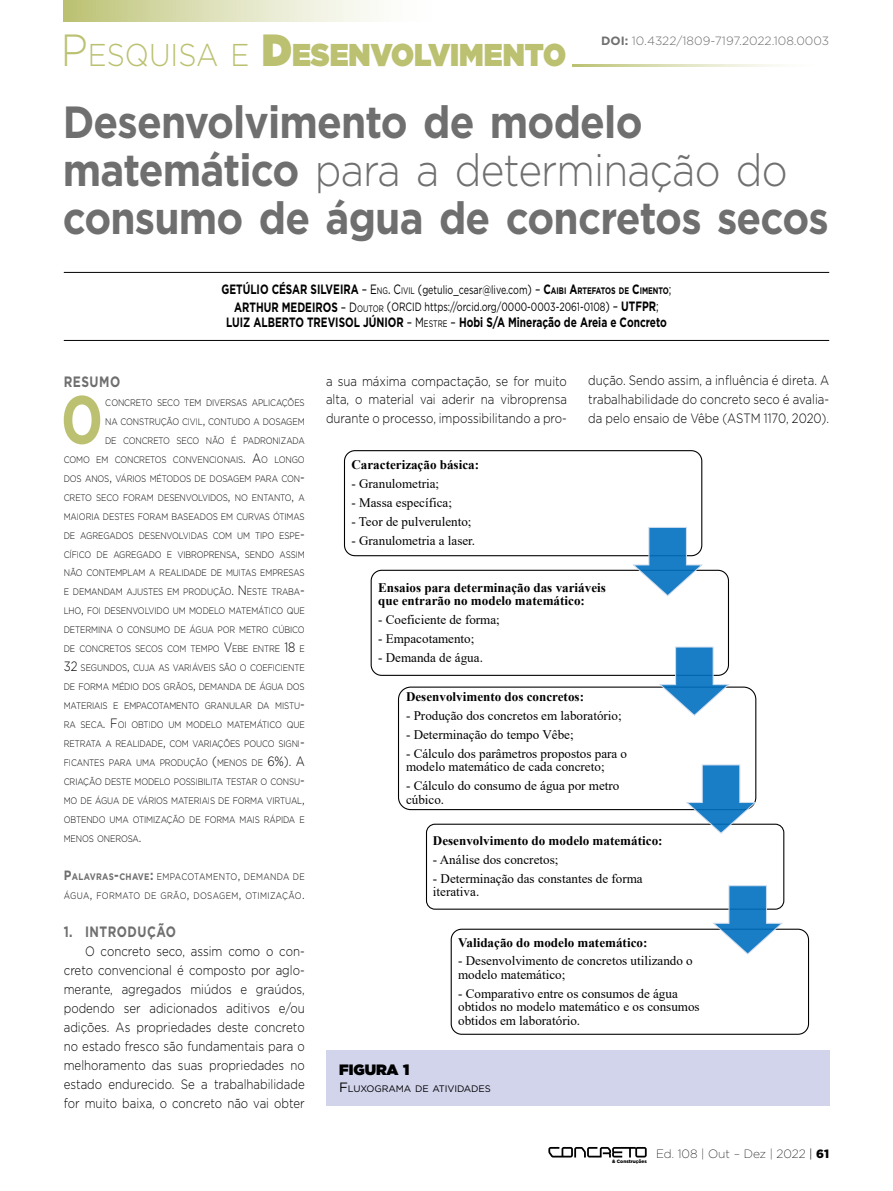
<style>
.page{position:relative;width:893px;height:1191px;background:#fff}
.page>*{position:absolute;margin:0;border:0;box-sizing:border-box;transform-origin:0 0}
.t1{font:700 67.65px "Gotham Narrow";color:#bbc171;scale:.85 1}
.t2{font:700 45px/48px "Gotham";letter-spacing:-.02em;color:#706f6f;scale:.9 1}
.t3{font:900 31.5px "Gotham";color:#bbc171;scale:.9 1}
.t4{font:700 15px "Gotham";letter-spacing:.04em;color:#706f6f;scale:.8 1}
.t5{font:900 15px "Gotham";color:#000}
.t6{font:300 13.5px/19px "Gotham";color:#000;text-align:justify;scale:.85 1}
.t7{font:700 13.5px "Gotham";color:#000;scale:.75 1}
.t8{font:13.05px/13.5px "Times New Roman";color:#000}
.t9{font:700 13.05px/13.5px "Times New Roman";color:#000}
.t10{font:12px "Gotham";color:#000;scale:.75 1}
.t11{font:12px "Gotham";color:#000;scale:.75 1}
.t12{font:300 12px "Gotham";color:#706f6f}
.t13{font:200 12px "Gotham";color:#000}
.t14{font:300 9.45px/18.9px "Gotham";letter-spacing:-.015em;color:#000;scale:.85 1}
.t15{font:300 9.45px/19px "Gotham";letter-spacing:.045em;color:#000;scale:.85 1}
.t16{font:9.45px "Gotham";letter-spacing:-.015em;color:#000}
.t17{font:900 4.8px "Gotham";color:#000}
.s1{font-weight:300;font-size:45px}
.s2{font-weight:300}
.s3{font-size:45px}
.s4{font-weight:700}
.s5{font-weight:700;font-size:13.5px}
.s6{font-size:13.5px}
.s7{font-size:9.45px}
.s8{font-weight:700;font-size:9.45px}
.s9{font-weight:400}
.s10{font-weight:400;font-size:9.45px}
.s11{font-weight:400;font-size:12px}
.s12{font-style:inherit}
.s13{font-weight:700;font-size:13.5px;color:#706f6f}
.s14{font-weight:700;color:#706f6f}
.s15{font-weight:900}
</style>
<div class="page">
<div style="left:547px;top:1145px;width:102px;height:14px;background:#fff;opacity:.81"></div>
<svg style="left:548px;top:1147px;width:99px;height:10px"></svg>
<div style="left:612px;top:1158px;width:35px;height:5px;background:#fff"></div>
<hr style="left:572px;top:64px;width:243px;height:2px;background:#bbc171">
<hr style="left:64px;top:272px;width:765px;height:1px;background:#000">
<hr style="left:64px;top:340px;width:765px;height:1px;background:#000">
<div style="left:64px;top:0;width:370px;height:21px;background:linear-gradient(to right,#c0c57c,#fff)"></div>
<div style="left:326px;top:1050px;width:503px;height:56px;background:#d2d4ec"></div>
<div style="left:344px;top:451px;width:358px;height:105px;border:1px solid #000;border-radius:11px"></div>
<div style="left:371px;top:570px;width:358px;height:106px;background:#fff;border:1px solid #000;border-radius:11px"></div>
<div style="left:398px;top:686px;width:358px;height:124px;background:#fff;border:1px solid #000;border-radius:12px"></div>
<div style="left:426px;top:823px;width:358px;height:86px;background:#fff;border:1px solid #000;border-radius:8px"></div>
<div style="left:451px;top:928px;width:358px;height:106px;background:#fff;border:1px solid #000;border-radius:11px"></div>
<svg style="left:632px;top:526px;width:73px;height:70px"></svg>
<svg style="left:659px;top:646px;width:72px;height:70px"></svg>
<svg style="left:685px;top:764px;width:73px;height:70px"></svg>
<svg style="left:712px;top:884px;width:73px;height:71px"></svg>
<h3 class="t3" style="left:61px;top:32px;width:563px"><span class="s1">P</span><span class="s2">ES QUISA E</span> <span class="s3">D</span>ESENVOLVIMENTO</h3>
<p class="t12" style="left:601px;top:33px;width:229px"><span class="s4">DOI:</span> 10.4322/1809-7197.2022.108.0003</p>
<h2 class="t2" style="left:63px;top:98px;width:853px">Desenvolvimento de modelo matemático <span class="s2">para a determinação do </span>consumo de água de concretos secos</h2>
<p class="t10" style="left:221px;top:282px;width:602px"><span class="s5">GETÚLIO CÉSAR SILVEIRA</span> <span class="s6">–</span> <span class="s6">E</span> <span class="s7">NG</span><span class="s6">. C</span> <span class="s7">IVIL</span> <span class="s6">(</span>getulio_cesar@live.com<span class="s6">) –</span> <span class="s5">C</span><span class="s8">AIBI</span> <span class="s5">A</span><span class="s8">RTEFATOS DE</span> <span class="s5">C</span><span class="s8">IMENTO</span><span class="s6">;</span></p>
<h3 class="t7" style="left:234px;top:298px;width:219px">ARTHUR MEDEIROS <span class="s9">–</span> <span class="s9">D</span><span class="s10">OUTOR</span> <span class="s9">(</span><span class="s11">ORCID</span></h3>
<p class="t11" style="left:425px;top:299px;width:314px"><span class="s12">https://orcid.org/</span>0000-0003-2061-0108<span class="s6">) –</span> <span class="s5">UTFPR</span><span class="s6">;</span></p>
<h3 class="t7" style="left:226px;top:314px;width:589px">LUIZ ALBERTO TREVISOL JÚNIOR <span class="s9">–</span> <span class="s9">M</span> <span class="s10">ESTRE</span> <span class="s9">–</span> Hobi S/A Mineração de Areia e Concreto</h3>
<h3 class="t4" style="left:64px;top:371px;width:72px">RESUMO</h3>
<h1 class="t1" style="left:61px;top:376px;width:50px">O</h1>
<p class="t14" style="left:105px;top:392px;width:229px">CONCRETO SECO TEM DIVERSAS APLICAÇÕES</p>
<p class="t14" style="left:105px;top:411px;width:236px">NA CONSTRUÇÃO CIVIL<span class="s6">,</span> CONTUDO A DOSAGEM</p>
<p class="t14" style="left:105px;top:430px;width:236px">DE CONCRETO SECO NÃO É PADRONIZADA</p>
<p class="t14" style="left:64px;top:449px;width:285px">COMO EM CONCRETOS CONVENCIONAIS<span class="s6">. A</span>O LONGO</p>
<p class="t14" style="left:64px;top:468px;width:285px">DOS ANOS<span class="s6">,</span> VÁRIOS MÉTODOS DE DOSAGEM PARA CON<span class="s6">-</span></p>
<p class="t14" style="left:64px;top:487px;width:285px">CRETO SECO FORAM DESENVOLVIDOS<span class="s6">,</span> NO ENTANTO<span class="s6">,</span> A</p>
<p class="t14" style="left:64px;top:506px;width:284px">MAIORIA DESTES FORAM BASEADOS EM CURVAS ÓTIMAS</p>
<p class="t14" style="left:64px;top:525px;width:285px">DE AGREGADOS DESENVOLVIDAS COM UM TIPO ESPE<span class="s6">-</span></p>
<p class="t14" style="left:64px;top:544px;width:285px">CÍFICO DE AGREGADO E VIBROPRENSA<span class="s6">,</span> SENDO ASSIM</p>
<p class="t14" style="left:64px;top:563px;width:284px">NÃO CONTEMPLAM A REALIDADE DE MUITAS EMPRESAS</p>
<p class="t14" style="left:64px;top:582px;width:285px">E DEMANDAM AJUSTES EM PRODUÇÃO<span class="s6">. N</span> ESTE TRABA<span class="s6">-</span></p>
<p class="t14" style="left:64px;top:601px;width:283px">LHO<span class="s6">,</span> FOI DESENVOLVIDO UM MODELO MATEMÁTICO QUE</p>
<p class="t14" style="left:64px;top:620px;width:285px">DETERMINA O CONSUMO DE ÁGUA POR METRO CÚBICO</p>
<p class="t14" style="left:64px;top:639px;width:206px">DE CONCRETOS SECOS COM TEMPO <span class="s6">V</span>EBE</p>
<p class="t14" style="left:64px;top:639px;width:285px;text-indent:189px">ENTRE <span class="s6">18</span> E <span class="s6">32</span> SEGUNDOS<span class="s6">,</span> CUJA AS VARIÁVEIS SÃO O COEFICIENTE DE FORMA MÉDIO DOS GRÃOS<span class="s6">,</span> DEMANDA DE ÁGUA DOS MATERIAIS E EMPACOTAMENTO GRANULAR DA MISTU<span class="s6">-</span>RA SECA<span class="s6">. F</span>OI OBTIDO UM MODELO MATEMÁTICO QUE RETRATA A REALIDADE<span class="s6">,</span> COM VARIAÇÕES POUCO SIGNI<span class="s6">-</span>FICANTES PARA UMA PRODUÇÃO <span class="s6">(</span>MENOS DE <span class="s6">6%). A </span>CRIAÇÃO DESTE MODELO POSSIBILITA TESTAR O CONSU<span class="s6">-</span>MO DE ÁGUA DE VÁRIOS MATERIAIS DE FORMA VIRTUAL<span class="s6">, </span>OBTENDO UMA OTIMIZAÇÃO DE FORMA MAIS RÁPIDA E MENOS ONEROSA<span class="s6">.</span></p>
<p class="t15" style="left:64px;top:867px;width:285px"><span class="s13">P</span><span class="s14">ALAVRAS</span><span class="s13">-</span><span class="s14">CHAVE</span><span class="s13">:</span> E MPACOTAME NTO<span class="s6">,</span> DE MANDA DE<br>ÁGUA<span class="s6">,</span> FORMATO DE GRÃO<span class="s6">,</span> DOSAGEM<span class="s6">,</span> OTIMIZAÇÃO<span class="s6">.</span></p>
<h3 class="t4" style="left:64px;top:922px;width:142px">1. INTRODUÇÃO</h3>
<p class="t6" style="left:64px;top:941px;width:285px;text-indent:21px">O concreto seco, assim como o con&shy;creto convencional é composto por aglo&shy;merante, agregados miúdos e graúdos, podendo ser adicionados aditivos e/ou adições. As propriedades deste concreto no estado fresco são fundamentais para o melhoramento das suas propriedades no estado endurecido. Se a trabalhabilidade for muito baixa, o concreto não vai obter</p>
<h3 class="t6" style="left:326px;top:371px;width:285px">a sua máxima compactação, se for muito alta, o material vai aderir na vibroprensa durante o processo, impossibilitando a pro-</h3>
<h3 class="t6" style="left:588px;top:371px;width:285px">dução. Sendo assim, a influência é direta. A trabalhabilidade do concreto seco é avalia&shy;da pelo ensaio de Vêbe (ASTM 1170, 2020).</h3>
<h3 class="t9" style="left:351px;top:458px;width:129px">Caracterização básica:</h3>
<h3 class="t8" style="left:351px;top:477px;width:89px">- Granulometria;</h3>
<h3 class="t8" style="left:351px;top:495px;width:102px">- Massa específica;</h3>
<h3 class="t8" style="left:351px;top:514px;width:122px">- Teor de pulverulento;</h3>
<h3 class="t8" style="left:351px;top:533px;width:125px">- Granulometria a laser.</h3>
<h3 class="t9" style="left:378px;top:580px;width:229px">Ensaios para determinação das variáveis que entrarão no modelo matemático:</h3>
<h3 class="t8" style="left:378px;top:612px;width:123px">- Coeficiente de forma;</h3>
<h3 class="t8" style="left:378px;top:631px;width:98px">- Empacotamento;</h3>
<h3 class="t8" style="left:378px;top:650px;width:106px">- Demanda de água.</h3>
<h3 class="t9" style="left:406px;top:689px;width:179px">Desenvolvimento dos concretos:</h3>
<h3 class="t8" style="left:406px;top:708px;width:217px">- Produção dos concretos em laboratório;</h3>
<h3 class="t8" style="left:406px;top:727px;width:169px">- Determinação do tempo Vêbe;</h3>
<h3 class="t8" style="left:406px;top:746px;width:223px">- Cálculo dos parâmetros propostos para o modelo matemático de cada concreto;</h3>
<h3 class="t8" style="left:406px;top:778px;width:215px">- Cálculo do consumo de água por metro cúbico.</h3>
<h3 class="t9" style="left:433px;top:833px;width:231px">Desenvolvimento do modelo matemático:</h3>
<h3 class="t8" style="left:433px;top:852px;width:127px">- Análise dos concretos;</h3>
<h3 class="t8" style="left:433px;top:871px;width:211px">- Determinação das constantes de forma iterativa.</h3>
<h3 class="t9" style="left:458px;top:935px;width:191px">Validação do modelo matemático:</h3>
<h3 class="t8" style="left:458px;top:953px;width:236px">- Desenvolvimento de concretos utilizando o modelo matemático;</h3>
<h3 class="t8" style="left:458px;top:986px;width:243px">- Comparativo entre os consumos de água obtidos no modelo matemático e os consumos obtidos em laboratório.</h3>
<h3 class="t5" style="left:339px;top:1059px;width:72px">FIGURA 1</h3>
<p class="t16" style="left:339px;top:1082px;width:153px"><span class="s6">F</span> LUXOGRAMA DE ATIVIDADES</p>
<p class="t17" style="left:612px;top:1157px;width:36px">&amp; Construções</p>
<p class="t13" style="left:656px;top:1145px;width:175px">Ed. 108 | Out – Dez | 2022 <span class="s2">|</span> <span class="s15">61</span></p>
</div>
